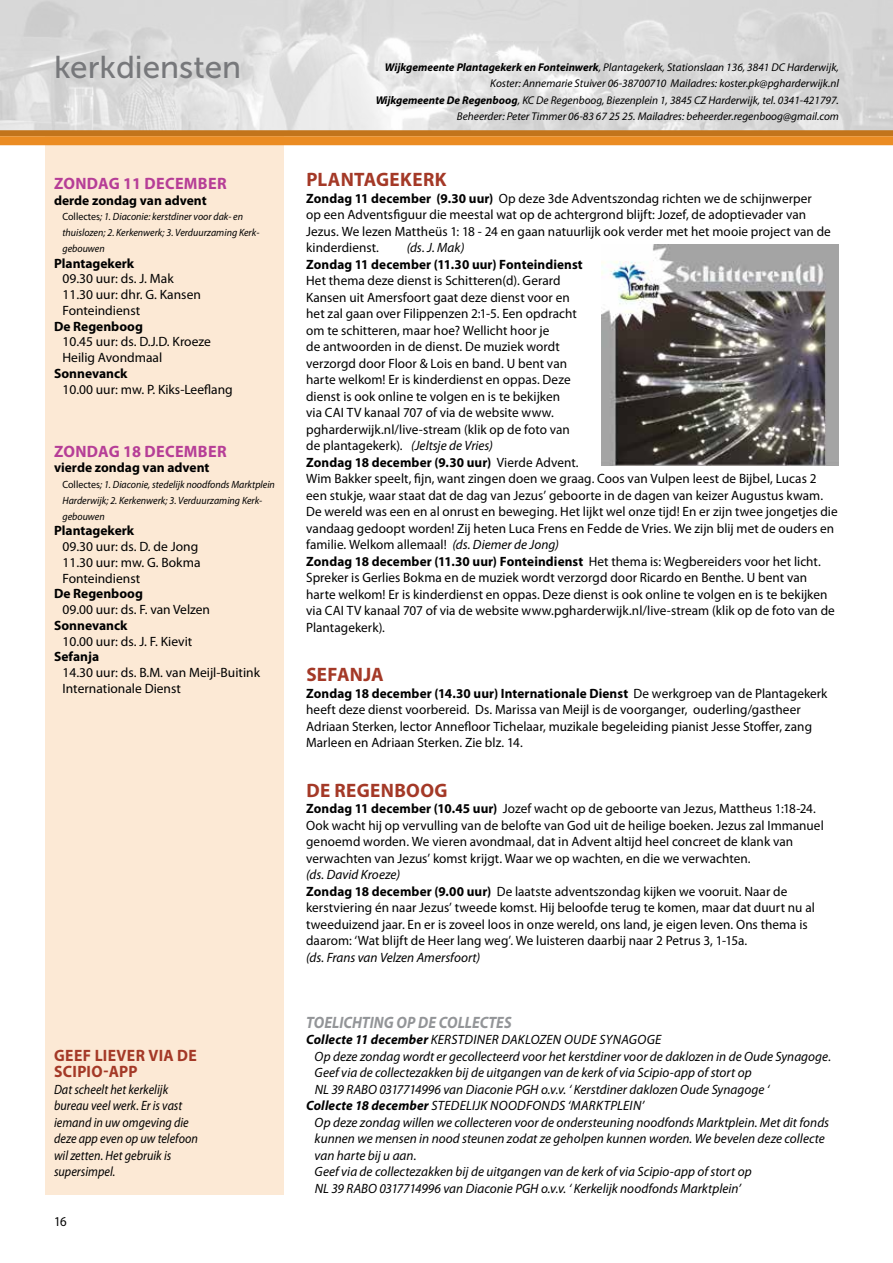
<style>
.page{position:relative;width:893px;height:1263px;background:#fff}
.page>*{position:absolute;margin:0;border:0;box-sizing:border-box;transform-origin:0 0}
.t1{font:31.5px "Museo Sans 500";color:#77787b}
.t2{font:700 19.5px "Myriad Pro";letter-spacing:.025em;color:#a43927}
.t3{font:700 16.5px "Myriad Pro";letter-spacing:.02em;color:#b63e97}
.t4{font:700 16.5px/16.5px "Myriad Pro";letter-spacing:.025em;color:#a43927;scale:.95 1}
.t5{font:italic 700 16.5px "Myriad Pro";color:#939598;scale:.9 1}
.t6{font:13.5px/16.5px "Myriad Pro";letter-spacing:.005em;color:#000}
.t7{font:italic 13.5px/16.5px "Myriad Pro";letter-spacing:.005em;color:#000}
.t8{font:700 13.5px "Myriad Pro";color:#000}
.t9{font:italic 13.5px/16.5px "Myriad Pro";letter-spacing:.005em;color:#000;scale:.9 1}
.t10{font:italic 700 13.5px "Myriad Pro";letter-spacing:.01em;color:#000}
.t11{font:13.5px "Myriad Pro";letter-spacing:.005em;color:#000;scale:.95 1}
.t12{font:italic 11.25px/16.5px "Myriad Pro";color:#000;text-align:right}
.t13{font:italic 10.5px/15.8px "Myriad Pro";color:#000;scale:.95 1}
.s1{font-weight:700}
.s2{font-style:normal}
.s3{font-style:italic}
.s4{font-weight:400}
</style>
<div class="page">
<div style="left:45px;top:132px;width:239px;height:1063px;background:#fce9d5"></div>
<img style="left:0;top:0;width:893px;height:130px">
<div style="left:0;top:130px;width:893px;height:6px;background:#c2741b"></div>
<div style="left:0;top:136px;width:893px;height:9px;background:#eb8c23"></div>
<img style="left:601px;top:244px;width:238px;height:222px">
<h1 class="t1" style="left:54px;top:50px;width:189px">kerkdiensten</h1>
<p class="t12" style="left:375px;top:58px;width:465px"><span class="s1">Wijkgemeente Plantagekerk en Fonteinwerk</span>, Plantagekerk, Stationslaan 136, 3841 DC Harderwijk, Koster: Annemarie Stuiver 06-38700710 Mailadres: koster.pk@pgharderwijk.nl<br><span class="s1">Wijkgemeente De Regenboog</span>, KC De Regenboog, Biezenplein 1, 3845 CZ Harderwijk, tel. 0341-421797.<br>Beheerder: Peter Timmer 06-83 67 25 25. Mailadres: beheerder.regenboog@gmail.com</p>
<p class="t3" style="left:54px;top:173px;width:12px">ZOND</p>
<p class="t3" style="left:98px;top:173px;width:130px">AG 11 december</p>
<p class="t8" style="left:54px;top:191px;width:154px">derde zondag van advent</p>
<p class="t13" style="left:63px;top:209px;width:208px"><span class="s2">Collectes</span>; 1. Diaconie: kerstdiner voor dak- en thuislozen; 2. Kerkenwerk; 3. Verduurzaming Kerk&shy;gebouwen</p>
<p class="t8" style="left:54px;top:254px;width:82px">Plantagekerk</p>
<p class="t6" style="left:63px;top:271px;width:140px;line-height:15.8px">09.30 uur: ds. J. Mak<br>11.30 uur: dhr. G. Kansen<br>Fonteindienst</p>
<p class="t8" style="left:54px;top:317px;width:90px">De Regenboog</p>
<p class="t6" style="left:63px;top:334px;width:150px;line-height:15.8px">10.45 uur: ds. D.J.D. Kroeze<br>Heilig Avondmaal</p>
<p class="t8" style="left:54px;top:365px;width:75px">Sonnevanck</p>
<p class="t6" style="left:63px;top:381px;width:172px">10.00 uur: mw. P. Kiks-Leeflang</p>
<p class="t3" style="left:54px;top:440px;width:12px">ZOND</p>
<p class="t3" style="left:98px;top:440px;width:130px">AG 18 december</p>
<p class="t8" style="left:54px;top:459px;width:157px">vierde zondag van advent</p>
<p class="t13" style="left:63px;top:477px;width:225px"><span class="s2">Collectes</span>; 1. Diaconie, stedelijk noodfonds Marktplein<br>Harderwijk; 2. Kerkenwerk; 3. Verduurzaming Kerk&shy;gebouwen</p>
<p class="t8" style="left:54px;top:522px;width:82px">Plantagekerk</p>
<p class="t6" style="left:63px;top:538px;width:140px;line-height:15.8px">09.30 uur: ds. D. de Jong<br>11.30 uur: mw. G. Bokma<br>Fonteindienst</p>
<p class="t8" style="left:54px;top:585px;width:90px">De Regenboog</p>
<p class="t6" style="left:63px;top:601px;width:149px">09.00 uur: ds. F. van Velzen</p>
<p class="t8" style="left:54px;top:617px;width:75px">Sonnevanck</p>
<p class="t6" style="left:63px;top:633px;width:131px">10.00 uur: ds. J. F. Kievit</p>
<p class="t8" style="left:54px;top:648px;width:47px">Sefanja</p>
<p class="t6" style="left:63px;top:665px;width:199px;line-height:15.8px">14.30 uur: ds. B.M. van Meijl-Buitink<br>Internationale Dienst</p>
<p class="t4" style="left:54px;top:1046px;width:141px">geef LIEVER via DE<br>SCIPIO-APP</p>
<p class="t9" style="left:54px;top:1081px;width:162px">Dat scheelt het kerkelijk bureau veel werk. Er is vast iemand in uw omgeving die deze app even op uw telefoon wil zetten. Het gebruik is supersimpel.</p>
<p class="t11" style="left:54px;top:1213px;width:15px">16</p>
<h2 class="t2" style="left:306px;top:167px;width:142px">PLANTAGEKERK</h2>
<p class="t6" style="left:306px;top:190px;width:526px"><span class="s1">Zondag 11 december (9.30 uur)</span> Op deze 3de Adventszondag richten we de schijnwerper<br>op een Adventsfiguur die meestal wat op de achtergrond blijft: Jozef, de adoptievader van Jezus. We lezen Mattheüs 1: 18 - 24 en gaan natuurlijk ook verder met het mooie project van de kinderdienst.</p>
<p class="t7" style="left:407px;top:239px;width:59px">(ds. J. Mak)</p>
<p class="t8" style="left:306px;top:255px;width:278px">Zondag 11 december (11.30 uur) Fonteindienst</p>
<p class="t6" style="left:306px;top:272px;width:533px">Het thema deze dienst is Schitteren(d). Gerard<br>Kansen uit Amersfoort gaat deze dienst voor en<br>het zal gaan over Filippenzen 2:1-5. Een opdracht<br>om te schitteren, maar hoe? Wellicht hoor je<br>de antwoorden in de dienst. De muziek wordt<br>verzorgd door Floor &amp; Lois en band. U bent van<br>harte welkom! Er is kinderdienst en oppas. Deze<br>dienst is ook online te volgen en is te bekijken<br>via CAI TV kanaal 707 of via de website www.<br>pgharderwijk.nl/live-stream (klik op de foto van<br>de plantagekerk). <span class="s3">(Jeltsje de Vries)<br></span><span class="s1">Zondag 18 december (9.30 uur)</span> Vierde Advent.<br>Wim Bakker speelt, fijn, want zingen doen we graag. Coos van Vulpen leest de Bijbel, Lucas 2 een stukje, waar staat dat de dag van Jezus’ geboorte in de dagen van keizer Augustus kwam.<br>De wereld was een en al onrust en beweging. Het lijkt wel onze tijd! En er zijn twee jongetjes die vandaag gedoopt worden! Zij heten Luca Frens en Fedde de Vries. We zijn blij met de ouders en familie. Welkom allemaal! <span class="s3">(ds. Diemer de Jong)<br></span><span class="s1">Zondag 18 december (11.30 uur) Fonteindienst</span> Het thema is: Wegbereiders voor het licht.<br>Spreker is Gerlies Bokma en de muziek wordt verzorgd door Ricardo en Benthe. U bent van harte welkom! Er is kinderdienst en oppas. Deze dienst is ook online te volgen en is te bekijken via CAI TV kanaal 707 of via de website www.pgharderwijk.nl/live-stream (klik op de foto van de Plantagekerk).</p>
<h2 class="t2" style="left:306px;top:662px;width:79px">SEFANJA</h2>
<p class="t6" style="left:306px;top:685px;width:523px"><span class="s1">Zondag 18 december (14.30 uur) Internationale Dienst</span> De werkgroep van de Plantagekerk heeft deze dienst voorbereid. Ds. Marissa van Meijl is de voorganger, ouderling/gastheer Adriaan Sterken, lector Annefloor Tichelaar, muzikale begeleiding pianist Jesse Stoffer, zang Marleen en Adriaan Sterken. Zie blz. 14.</p>
<h2 class="t2" style="left:306px;top:777px;width:143px">DE REGENBOOG</h2>
<p class="t6" style="left:306px;top:800px;width:519px"><span class="s1">Zondag 11 december (10.45 uur)</span> Jozef wacht op de geboorte van Jezus, Mattheus 1:18-24.<br>Ook wacht hij op vervulling van de belofte van God uit de heilige boeken. Jezus zal Immanuel genoemd worden. We vieren avondmaal, dat in Advent altijd heel concreet de klank van verwachten van Jezus’ komst krijgt. Waar we op wachten, en die we verwachten.</p>
<p class="t6" style="left:306px;top:866px;width:510px"><span class="s3">(ds. David Kroeze)<br></span><span class="s1">Zondag 18 december (9.00 uur)</span> De laatste adventszondag kijken we vooruit. Naar de kerstviering én naar Jezus’ tweede komst. Hij beloofde terug te komen, maar dat duurt nu al tweeduizend jaar. En er is zoveel loos in onze wereld, ons land, je eigen leven. Ons thema is daarom: ‘Wat blijft de Heer lang weg’. We luisteren daarbij naar 2 Petrus 3, 1-15a.</p>
<p class="t7" style="left:306px;top:948px;width:176px">(ds. Frans van Velzen Amersfoort)</p>
<p class="t5" style="left:306px;top:1011px;width:230px">TOELICHTING OP DE COLLECTES</p>
<p class="t10" style="left:306px;top:1031px;width:140px">Collecte 11 december <span class="s4">Kerstdiner</span></p>
<p class="t7" style="left:501px;top:1031px;width:9px">daklozen</p>
<p class="t7" style="left:564px;top:1031px;width:18px">Oude</p>
<p class="t7" style="left:599px;top:1031px;width:23px">Synagoge</p>
<p class="t7" style="left:315px;top:1048px;width:518px">Op deze zondag wordt er gecollecteerd voor het kerstdiner voor de daklozen in de Oude Synagoge.</p>
<p class="t7" style="left:315px;top:1064px;width:438px">Geef via de collectezakken bij de uitgangen van de kerk of via Scipio-app of stort op</p>
<p class="t7" style="left:315px;top:1081px;width:456px">NL 39 RABO 0317714996 van Diaconie PGH o.v.v. ‘ Kerstdiner daklozen Oude Synagoge ‘</p>
<p class="t10" style="left:306px;top:1097px;width:139px">Collecte 18 december <span class="s4">Stedelijk</span></p>
<p class="t7" style="left:490px;top:1097px;width:10px">noodfonds</p>
<p class="t7" style="left:568px;top:1097px;width:22px">‘Marktplein</p>
<p class="t7" style="left:315px;top:1097px;width:516px;text-indent:327px">’<br>Op deze zondag willen we collecteren voor de ondersteuning noodfonds Marktplein. Met dit fonds kunnen we mensen in nood steunen zodat ze geholpen kunnen worden. We bevelen deze collecte van harte bij u aan.<br>Geef via de collectezakken bij de uitgangen van de kerk of via Scipio-app of stort op<br>NL 39 RABO 0317714996 van Diaconie PGH o.v.v. ‘ Kerkelijk noodfonds Marktplein’</p>
</div>
